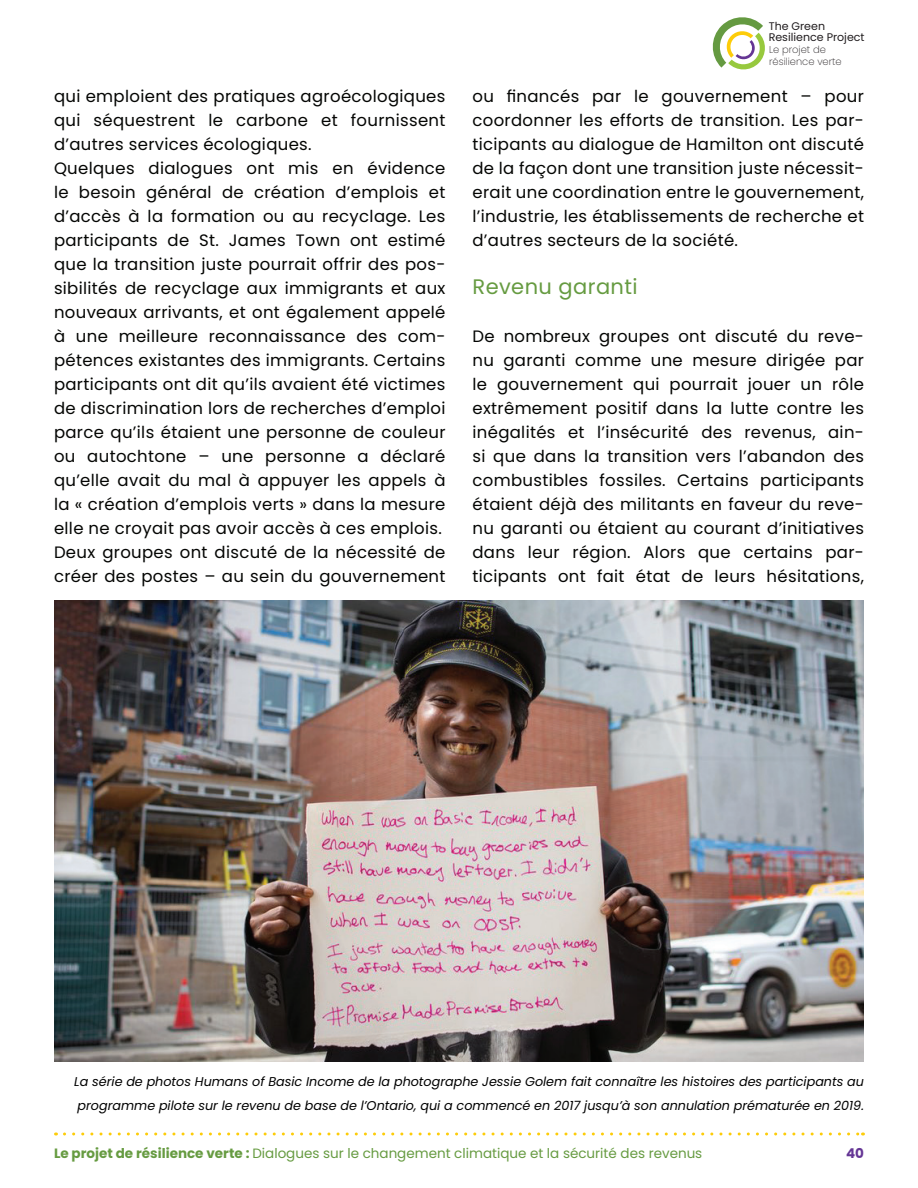
<style>
.page{position:relative;width:918px;height:1188px;background:#fff}
.page>*{position:absolute;margin:0;border:0;box-sizing:border-box;transform-origin:0 0}
.t1{font:21px "Poppins";letter-spacing:.02em;color:#669b41}
.t2{font:16.5px/24px "Poppins";letter-spacing:.02em;color:#040503;text-align:justify}
.t3{font:13.5px "Poppins";color:#669b41}
.t4{font:700 13.5px "Poppins";color:#653695}
.t5{font:italic 12.75px/24px "Poppins";color:#000}
.t6{font:11.1px/11.1px "Poppins";color:#211d1f}
.t7{font:200 9.9px/12.1px "Poppins";color:#211d1f}
.s1{font-weight:700}
</style>
<div class="page">
<svg style="left:64px;top:1132px;width:799px;height:4px"></svg>
<svg style="left:712px;top:17px;width:53px;height:53px"></svg>
<img style="left:54px;top:600px;width:810px;height:462px">
<p class="t6" style="left:769px;top:21px;width:97px">The Green<br>Resilience Project</p>
<p class="t7" style="left:769px;top:44px;width:74px">Le projet de résilience verte</p>
<p class="t2" style="left:54px;top:84px;width:393px;text-align:left">qui emploient des pratiques agroécologiques qui séquestrent le carbone et fournissent d’autres services écologiques.<br>Quelques dialogues ont mis en évidence le besoin général de création d’emplois et d’accès à la formation ou au recyclage. Les participants de St. James Town ont estimé que la transition juste pourrait offrir des pos&shy;sibilités de recyclage aux immigrants et aux nouveaux arrivants, et ont également appelé à une meilleure reconnaissance des com&shy;pétences existantes des immigrants. Certains participants ont dit qu’ils avaient été victimes de discrimination lors de recherches d’emploi parce qu’ils étaient une personne de couleur ou autochtone – une personne a déclaré qu’elle avait du mal à appuyer les appels à la « création d’emplois verts » dans la mesure elle ne croyait pas avoir accès à ces emplois.<br>Deux groupes ont discuté de la nécessité de créer des postes – au sein du gouvernement</p>
<p class="t2" style="left:473px;top:84px;width:393px">ou financés par le gouvernement – pour coordonner les efforts de transition. Les par&shy;ticipants au dialogue de Hamilton ont discuté de la façon dont une transition juste nécessit&shy;erait une coordination entre le gouvernement, l’industrie, les établissements de recherche et d’autres secteurs de la société.</p>
<p class="t1" style="left:472px;top:274px;width:167px">Revenu garanti</p>
<p class="t2" style="left:472px;top:324px;width:393px">De nombreux groupes ont discuté du reve&shy;nu garanti comme une mesure dirigée par le gouvernement qui pourrait jouer un rôle extrêmement positif dans la lutte contre les inégalités et l’insécurité des revenus, ain&shy;si que dans la transition vers l’abandon des combustibles fossiles. Certains participants étaient déjà des militants en faveur du reve&shy;nu garanti ou étaient au courant d’initiatives dans leur région. Alors que certains par&shy;ticipants ont fait état de leurs hésitations,</p>
<p class="t5" style="left:74px;top:1070px;width:791px">La série de photos Humans of Basic Income de la photographe Jessie Golem fait connaître les histoires des participants au programme pilote sur le revenu de base de l’Ontario, qui a commencé en 2017 jusqu’à son annulation prématurée en 2019.</p>
<p class="t3" style="left:54px;top:1145px;width:650px"><span class="s1">Le projet de résilience verte :</span> Dialogues sur le changement climatique et la sécurité des revenus</p>
<p class="t4" style="left:846px;top:1145px;width:19px">40</p>
</div>
